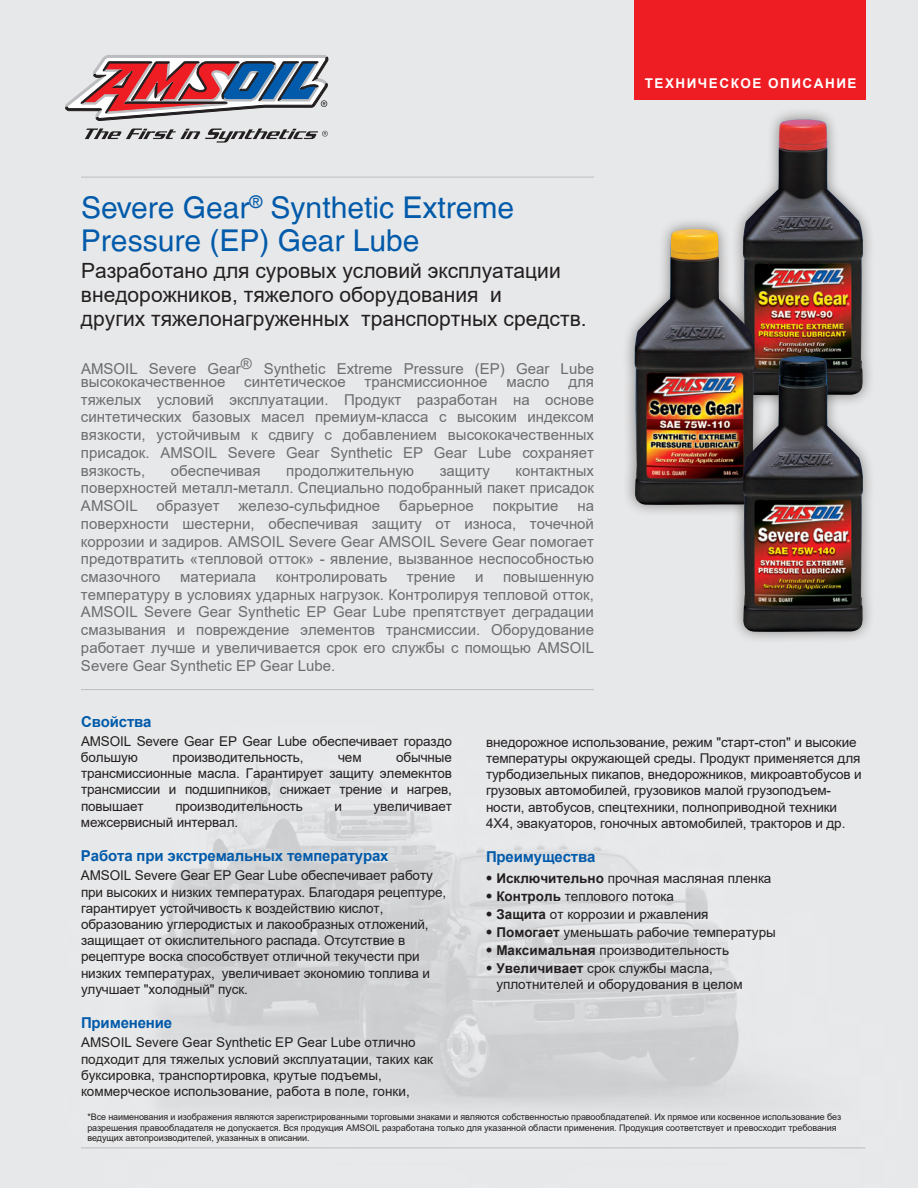
<style>
.page{position:relative;width:918px;height:1188px;background:#fff}
.page>*{position:absolute;margin:0;border:0;box-sizing:border-box;transform-origin:0 0}
.t1{font:30px/33px "Helvetica LT";color:#015aaa}
.t2{font:21px/24px "Arial";color:#231f20}
.t3{font:15px/17.7px "Arial";color:#6c6d70;text-align:justify}
.t4{font:700 15px "Arial";letter-spacing:-.01em;color:#015aaa}
.t5{font:13.5px/16.2px "Arial";letter-spacing:-.01em;color:#231f20}
.t6{font:700 13.5px "Arial";letter-spacing:.11em;color:#fff}
.t7{font:9px/10.5px "Arial";letter-spacing:-.01em;color:#231f20}
.s1{font-family:"Helvetica LT";font-weight:300}
.s2{font-weight:700}
</style>
<div class="page">
<div style="left:731px;top:107px;width:144px;height:301px;background:#231f20;opacity:.5"></div>
<img style="left:743px;top:119px;width:120px;height:225px">
<div style="left:622px;top:217px;width:145px;height:300px;background:#231f20;opacity:.5"></div>
<img style="left:635px;top:229px;width:120px;height:276px">
<div style="left:731px;top:344px;width:144px;height:300px;background:#231f20;opacity:.5"></div>
<img style="left:743px;top:356px;width:120px;height:276px">
<hr style="left:81px;top:689px;width:513px;height:1px;background:#bcbdc0">
<hr style="left:81px;top:1148px;width:785px;height:1px;background:#bcbdc0">
<hr style="left:81px;top:177px;width:513px;height:1px;background:#bcbdc0">
<div style="left:634px;top:0;width:232px;height:100px;background:#ee1d23"></div>
<svg style="left:65px;top:55px;width:263px;height:88px;background:#b29ca4"></svg>
<h1 class="t1" style="left:81px;top:191px;width:435px">Severe Gear<sup>®</sup> Synthetic Extreme<br>Pressure (EP) Gear Lube</h1>
<h2 class="t2" style="left:81px;top:258px;width:507px">Разработано для суровых условий эксплуатации внедорожников, тяжелого оборудования и<br>других тяжелонагруженных транспортных средств.</h2>
<p class="t3" style="left:81px;top:363px;width:515px;line-height:12.8px">AMSOIL Severe Gear® Synthetic Extreme Pressure (EP) Gear Lube высококачественное</p>
<p class="t3" style="left:244px;top:373px;width:103px">синтетическое</p>
<p class="t3" style="left:365px;top:373px;width:124px">трансмиссионное</p>
<p class="t3" style="left:506px;top:373px;width:45px">масло</p>
<p class="t3" style="left:81px;top:373px;width:515px;text-indent:487px">для тяжелых условий эксплуатации. Продукт разработан на основе синтетических базовых масел премиум-класса с высоким индексом вязкости, устойчивым к сдвигу с добавлением высококачественных присадок. AMSOIL Severe Gear Synthetic EP Gear Lube сохраняет вязкость,</p>
<p class="t3" style="left:171px;top:461px;width:91px">обеспечивая</p>
<p class="t3" style="left:286px;top:461px;width:129px">продолжительную</p>
<p class="t3" style="left:440px;top:461px;width:52px">защиту</p>
<p class="t3" style="left:81px;top:461px;width:515px;text-indent:435px">контактных поверхностей металл-металл. Специально подобранный пакет присадок AMSOIL</p>
<p class="t3" style="left:157px;top:497px;width:65px">образует</p>
<p class="t3" style="left:239px;top:497px;width:143px">железо-сульфидное</p>
<p class="t3" style="left:399px;top:497px;width:76px">барьерное</p>
<p class="t3" style="left:493px;top:497px;width:67px">покрытие</p>
<p class="t3" style="left:81px;top:497px;width:515px;text-indent:496px">на поверхности шестерни, обеспечивая защиту от износа, точечной коррозии и задиров. AMSOIL Severe Gear AMSOIL Severe Gear помогает предотвратить «тепловой отток» - явление, вызванное неспособностью смазочного</p>
<p class="t3" style="left:81px;top:568px;width:515px;text-indent:422px">повышенную температуру в условиях ударных нагрузок. Контролируя тепловой отток, AMSOIL Severe Gear Synthetic EP Gear Lube препятствует деградации смазывания и повреждение элементов трансмиссии. Оборудование работает лучше и увеличивается срок его службы с помощью AMSOIL Severe Gear Synthetic EP Gear Lube.</p>
<p class="t3" style="left:180px;top:568px;width:78px">материала</p>
<p class="t3" style="left:276px;top:568px;width:113px">контролировать</p>
<p class="t3" style="left:407px;top:568px;width:50px">трение</p>
<p class="t3" style="left:475px;top:568px;width:10px">и</p>
<p class="t6" style="left:645px;top:74px;width:213px">ТЕХНИЧЕСКОЕ ОПИСАНИЕ</p>
<p class="t4" style="left:81px;top:711px;width:72px">Свойства</p>
<p class="t5" style="left:81px;top:733px;width:372px">AMSOIL Severe Gear EP Gear Lube обеспечивает гораздо большую</p>
<p class="t5" style="left:81px;top:749px;width:372px;text-align:justify;text-indent:315px">обычные трансмиссионные масла. Гарантирует защиту элемекнтов трансмиссии и подшипников, снижает трение и нагрев, повышает</p>
<p class="t5" style="left:173px;top:749px;width:132px">производительность,</p>
<p class="t5" style="left:338px;top:749px;width:25px">чем</p>
<p class="t5" style="left:175px;top:798px;width:129px">производительность</p>
<p class="t5" style="left:334px;top:798px;width:9px">и</p>
<p class="t5" style="left:374px;top:798px;width:80px">увеличивает</p>
<p class="t5" style="left:81px;top:814px;width:159px">межсервисный интервал.</p>
<p class="t4" style="left:81px;top:845px;width:309px">Работа при экстремальных температурах</p>
<p class="t5" style="left:81px;top:868px;width:367px">AMSOIL Severe Gear EP Gear Lube обеспечивает работу при высоких и низких температурах. Благодаря рецептуре, гарантирует устойчивость к воздействию кислот, образованию углеродистых и лакообразных отложений, защищает от окислительного распада. Отсутствие в рецептуре воска способствует отличной текучести при низких температурах, увеличивает экономию топлива и улучшает "холодный" пуск.</p>
<p class="t4" style="left:81px;top:1013px;width:93px">Применение</p>
<p class="t5" style="left:81px;top:1035px;width:354px">AMSOIL Severe Gear Synthetic EP Gear Lube отлично подходит для тяжелых условий эксплуатации, таких как буксировка, транспортировка, крутые подъемы, коммерческое использование, работа в поле, гонки,</p>
<p class="t5" style="left:486px;top:734px;width:377px">внедорожное использование, режим "старт-стоп" и высокие температуры окружающей среды. Продукт применяется для турбодизельных пикапов, внедорожников, микроавтобусов и грузовых автомобилей, грузовиков малой грузоподъем&shy;ности, автобусов, спецтехники, полноприводной техники 4X4, эвакуаторов, гоночных автомобилей, тракторов и др.</p>
<p class="t4" style="left:486px;top:846px;width:111px">Преимущества</p>
<p class="t5" style="left:486px;top:870px;width:287px"><span class="s1">•</span> <span class="s2">Исключительно</span> прочная масляная пленка</p>
<p class="t5" style="left:486px;top:888px;width:190px"><span class="s1">•</span> <span class="s2">Контроль</span> теплового потока</p>
<p class="t5" style="left:486px;top:906px;width:224px"><span class="s1">•</span> <span class="s2">Защита</span> от коррозии и ржавления</p>
<p class="t5" style="left:486px;top:924px;width:292px"><span class="s1">•</span> <span class="s2">Помогает</span> уменьшать рабочие температуры</p>
<p class="t5" style="left:486px;top:942px;width:245px"><span class="s1">•</span> <span class="s2">Максимальная</span> производительность</p>
<p class="t5" style="left:496px;top:960px;width:248px;text-indent:-11px"><span class="s1">•</span> <span class="s2">Увеличивает</span> срок службы масла, уплотнителей и оборудования в целом</p>
<p class="t7" style="left:87px;top:1112px;width:755px">*Все наименования и изображения являются зарегистрированными торговыми знаками и являются собственностью правообладателей. Их прямое или косвенное использование без разрешения правообладателя не допускается. Вся продукция AMSOIL разработана только для указанной области применения. Продукция соответствует и превосходит требования ведущих автопроизводителей, указанных в описании.</p>
</div>
